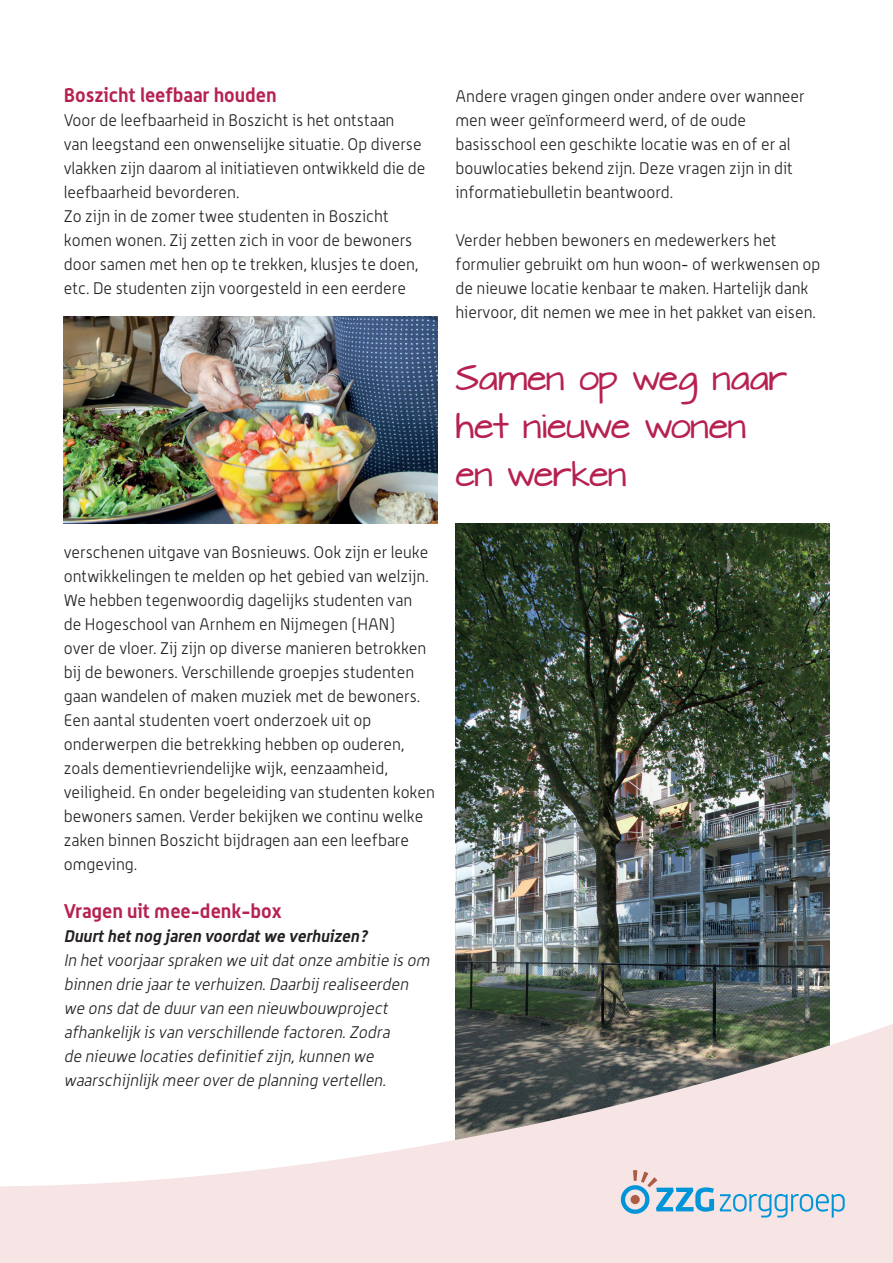
<style>
.page{position:relative;width:893px;height:1263px;background:#fff}
.page>*{position:absolute;margin:0;border:0;box-sizing:border-box;transform-origin:0 0}
.t1{font:30px/48px "Architects Daughter";color:#b62150}
.t2{font:700 19.5px "Alwyn";color:#b62150}
.t3{font:300 16.5px/24px "Alwyn";color:#231f20}
.t4{font:italic 300 16.5px/24px "Alwyn";color:#231f20}
.t5{font:italic 700 16.5px "Alwyn";color:#231f20}
</style>
<div class="page">
<img style="left:455px;top:523px;width:374px;height:496px">
<svg style="left:0;top:1019px;width:893px;height:244px;fill:#f6e5e4"></svg>
<svg style="left:720px;top:1194px;width:125px;height:23px;background:#b2cee0"></svg>
<svg style="left:621px;top:1170px;width:93px;height:44px;background:#b2cada"></svg>
<img style="left:64px;top:316px;width:373px;height:207px">
<p class="t2" style="left:64px;top:83px;width:214px">Boszicht leefbaar houden</p>
<p class="t3" style="left:64px;top:108px;width:363px">Voor de leefbaarheid in Boszicht is het ontstaan<br>van leegstand een onwenselijke situatie. Op diverse vlakken zijn daarom al initiatieven ontwikkeld die de leefbaarheid bevorderen.<br>Zo zijn in de zomer twee studenten in Boszicht komen wonen. Zij zetten zich in voor de bewoners door samen met hen op te trekken, klusjes te doen, etc. De studenten zijn voorgesteld in een eerdere</p>
<p class="t3" style="left:455px;top:84px;width:351px">Andere vragen gingen onder andere over wanneer men weer geïnformeerd werd, of de oude basisschool een geschikte locatie was en of er al bouwlocaties bekend zijn. Deze vragen zijn in dit informatiebulletin beantwoord.</p>
<p class="t3" style="left:455px;top:228px;width:366px">Verder hebben bewoners en medewerkers het formulier gebruikt om hun woon- of werkwensen op de nieuwe locatie kenbaar te maken. Hartelijk dank hiervoor, dit nemen we mee in het pakket van eisen.</p>
<h1 class="t1" style="left:455px;top:357px;width:334px">Samen op weg naar het nieuwe wonen en werken</h1>
<p class="t3" style="left:64px;top:540px;width:373px">verschenen uitgave van Bosnieuws. Ook zijn er leuke ontwikkelingen te melden op het gebied van welzijn.<br>We hebben tegenwoordig dagelijks studenten van<br>de Hogeschool van Arnhem en Nijmegen (HAN)<br>over de vloer. Zij zijn op diverse manieren betrokken bij de bewoners. Verschillende groepjes studenten gaan wandelen of maken muziek met de bewoners.<br>Een aantal studenten voert onderzoek uit op onderwerpen die betrekking hebben op ouderen, zoals dementievriendelijke wijk, eenzaamheid, veiligheid. En onder begeleiding van studenten koken bewoners samen. Verder bekijken we continu welke zaken binnen Boszicht bijdragen aan een leefbare omgeving.</p>
<p class="t2" style="left:64px;top:899px;width:219px">Vragen uit mee-denk-box</p>
<p class="t5" style="left:64px;top:926px;width:309px">Duurthetnog jaren voordatwe verhuizen?</p>
<p class="t4" style="left:64px;top:948px;width:371px">In hetvoorjaarspraken we uitdatonze ambitie is om binnen drie jaarte verhuizen.Daarbij realiseerden we ons datde duurvan een nieuwbouwproject afhankelijk is van verschillende factoren.Zodra<br>de nieuwe locaties definitief zijn,kunnen we waarschijnlijk meeroverde planning vertellen.</p>
</div>
